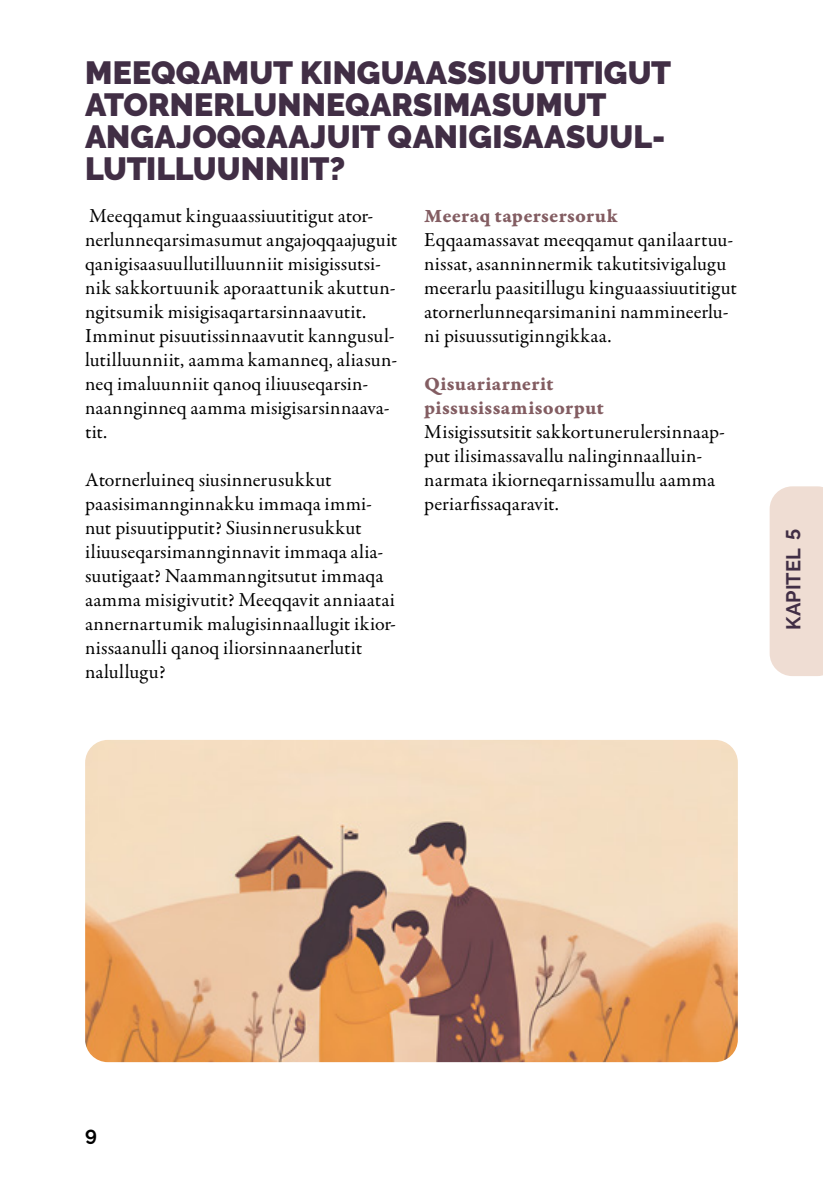
<style>
.page{position:relative;width:823px;height:1191px;background:#fff}
.page>*{position:absolute;margin:0;border:0;box-sizing:border-box;transform-origin:0 0}
.t1{font:900 32px/32px "Raleway";letter-spacing:.005em;color:#412e45}
.t2{font:20px/24px "Garamond Premr Pro";letter-spacing:.005em;color:#000}
.t3{font:20px/24px "Garamond Premr Pro Bd Capt";letter-spacing:.015em;color:#835d62}
.t4{font:700 20px "Raleway";color:#412e45}
.t5{font:700 20px "Raleway";color:#000}
</style>
<div class="page">
<div style="left:769px;top:486px;width:53px;height:190px;background:#efddd3"></div>
<img style="left:85px;top:740px;width:652px;height:322px">
<h1 class="t1" style="left:85px;top:57px;width:587px">MEEQQAMUT KINGUAASSIUUTITIGUT<br>ATORNERLUNNEQARSIMASUMUT<br>ANGAJOQQAAJUIT QANIGISAASUUL-<br>LUTILLUUNNIIT?</h1>
<p class="t2" style="left:85px;top:204px;width:313px">Meeqqamut kinguaassiuutitigut ator&shy;nerlunneqarsimasumut angajoqqaajuguit qanigisaasuullutilluunniit misigissutsi&shy;nik sakkortuunik aporaattunik akuttun&shy;ngitsumik misigisaqartarsinnaavutit.<br>Imminut pisuutissinnaavutit kanngusul&shy;lutilluunniit, aamma kamanneq, aliasun&shy;neq imaluunniit qanoq iliuuseqarsin&shy;naannginneq aamma misigisarsinnaava&shy;tit.</p>
<p class="t2" style="left:85px;top:468px;width:312px">Atornerluineq siusinnerusukkut paasisimannginnakku immaqa immi&shy;nut pisuutipputit? Siusinnerusukkut iliuuseqarsimannginnavit immaqa alia&shy;suutigaat? Naammanngitsutut immaqa aamma misigivutit? Meeqqavit anniaatai annernartumik malugisinnaallugit ikior&shy;nissaanulli qanoq iliorsinnaanerlutit nalullugu?</p>
<p class="t3" style="left:424px;top:204px;width:195px">Meeraq tapersersoruk</p>
<p class="t2" style="left:424px;top:228px;width:314px">Eqqaamassavat meeqqamut qanilaartuu&shy;nissat, asanninnermik takutitsivigalugu meerarlu paasitillugu kinguaassiuutitigut atornerlunneqarsimanini nammineerlu&shy;ni pisuussutiginngikkaa.</p>
<p class="t3" style="left:424px;top:372px;width:181px">Qisuariarnerit pissusissamisoorput</p>
<p class="t2" style="left:424px;top:420px;width:302px">Misigissutsitit sakkortunerulersinnaap&shy;put ilisimassavallu nalinginnaalluin&shy;narmata ikiorneqarnissamullu aamma periarfissaqaravit.</p>
<p class="t4" style="left:781px;top:630px;width:102px;rotate:-90deg">KAPITEL 5</p>
<p class="t5" style="left:85px;top:1122px;width:13px">9</p>
</div>
